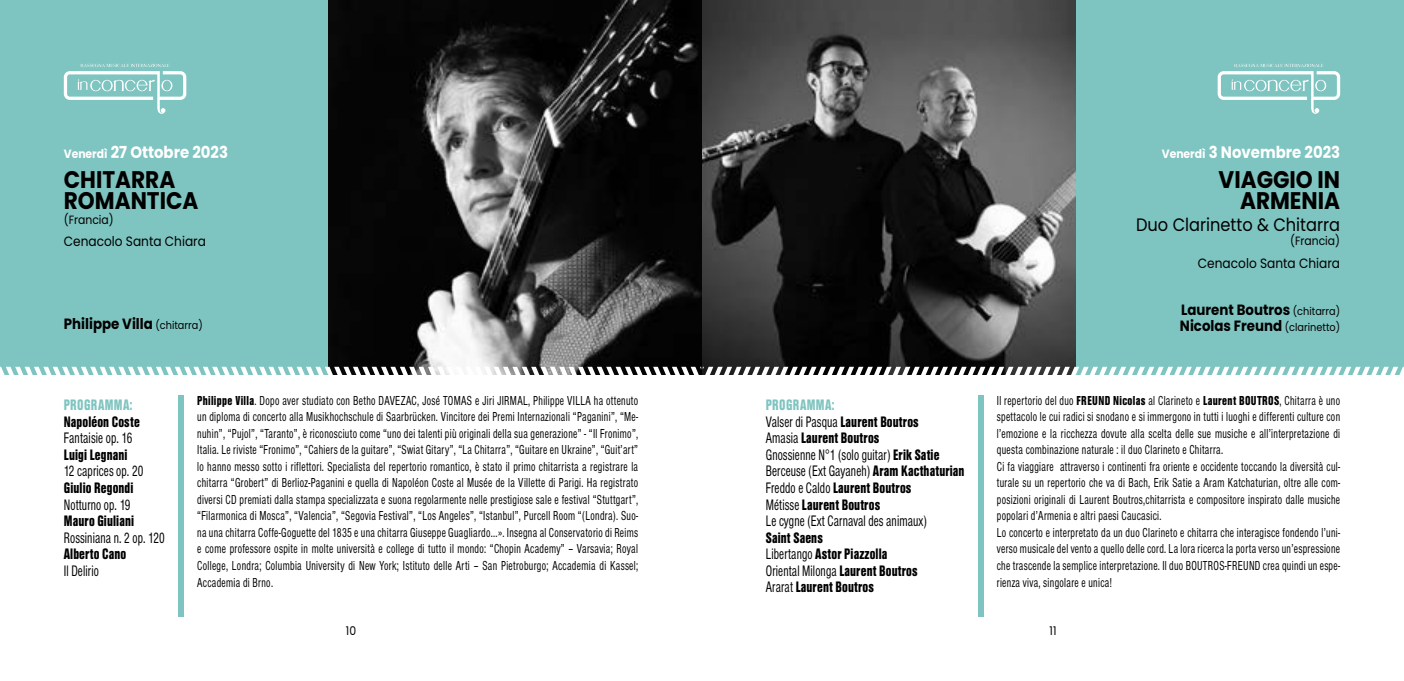
<style>
.page{position:relative;width:1404px;height:681px;background:#fff}
.page>*{position:absolute;margin:0;border:0;box-sizing:border-box;transform-origin:0 0}
.t1{font:700 24px/21.6px "Poppins";color:#000;text-align:right;scale:.9 1}
.t2{font:18px "Poppins";color:#000;scale:.9 1}
.t3{font:700 16.5px "Poppins";color:#fff;scale:.9 1}
.t4{font:condensed 15.75px/16.5px "Nimbus Sans TOT";letter-spacing:.01em;color:#000;scale:.8 1}
.t5{font:15.75px/16.5px "Nimbus Sans TOT Blac Cond";letter-spacing:.01em;color:#000;scale:.8 1}
.t6{font:15.75px "Nimbus Sans TOT Blac Cond";letter-spacing:.03em;color:#7ec4c0;scale:.8 1}
.t7{font:700 14.85px/16.5px "Poppins";color:#000;scale:.9 1}
.t8{font:condensed 13.5px/16.5px "Nimbus Sans TOT";letter-spacing:.03em;color:#000;scale:.8 1}
.t9{font:13.5px "Poppins";color:#000;scale:.9 1}
.t10{font:12px "Poppins";color:#000;scale:.9 1}
.s1{font-size:12px}
.s2{font-weight:400;font-size:10.8px}
.s3{font-family:"Nimbus Sans TOT Blac Cond";font-stretch:normal}
.s4{font-family:"Nimbus Sans TOT";font-stretch:condensed}
</style>
<div class="page">
<div style="left:1072px;top:0;width:331px;height:374px;background:#7ec4c0"></div>
<img style="left:331px;top:0;width:744px;height:366px">
<svg style="left:1217px;top:64px;width:122px;height:50px"></svg>
<div style="left:978px;top:395px;width:5px;height:222px;background:#7ec4c0"></div>
<div style="left:0;top:0;width:331px;height:374px;background:#7ec4c0"></div>
<div style="left:178px;top:395px;width:6px;height:222px;background:#7ec4c0"></div>
<svg style="left:0;top:366px;width:1403px;height:9px"></svg>
<svg style="left:64px;top:64px;width:122px;height:50px"></svg>
<p class="t3" style="left:64px;top:142px;width:184px"><span class="s1">Venerdì</span> 27 Ottobre 2023</p>
<h1 class="t1" style="left:64px;top:169px;width:151px;text-align:left">CHITARRA<br>ROMANTICA</h1>
<p class="t10" style="left:64px;top:212px;width:57px">(Francia)</p>
<p class="t9" style="left:64px;top:234px;width:159px">Cenacolo Santa Chiara</p>
<p class="t7" style="left:64px;top:315px;width:156px">Philippe Villa <span class="s2">(chitarra)</span></p>
<p class="t6" style="left:64px;top:396px;width:87px">PROGRAMMA:</p>
<p class="t5" style="left:64px;top:413px;width:96px">Napoléon Coste</p>
<p class="t4" style="left:64px;top:430px;width:87px">Fantaisie op. 16</p>
<p class="t5" style="left:64px;top:446px;width:81px">Luigi Legnani</p>
<p class="t4" style="left:64px;top:463px;width:101px">12 caprices op. 20</p>
<p class="t5" style="left:64px;top:479px;width:89px">Giulio Regondi</p>
<p class="t4" style="left:64px;top:496px;width:85px">Notturno op. 19</p>
<p class="t5" style="left:64px;top:512px;width:89px">Mauro Giuliani</p>
<p class="t4" style="left:64px;top:529px;width:128px">Rossiniana n. 2 op. 120</p>
<p class="t5" style="left:64px;top:545px;width:80px">Alberto Cano</p>
<p class="t4" style="left:64px;top:562px;width:45px">Il Delirio</p>
<p class="t8" style="left:197px;top:392px;width:552px;text-align:justify"><span class="s3">Philippe Villa</span>. Dopo aver studiato con Betho DAVEZAC, José TOMAS e Jiri JIRMAL, Philippe VILLA ha ottenuto un diploma di concerto alla Musikhochschule di Saarbrücken. Vincitore dei Premi Internazionali “Paganini”, “Me&shy;nuhin”, “Pujol”, “Taranto”, è riconosciuto come “uno dei talenti più originali della sua generazione” - “Il Fronimo”, Italia. Le riviste “Fronimo”, “Cahiers de la guitare”, “Swiat Gitary”, “La Chitarra”, “Guitare en Ukraine”, “Guit’art” lo hanno messo sotto i riflettori. Specialista del repertorio romantico, è stato il primo chitarrista a registrare la chitarra “Grobert” di Berlioz-Paganini e quella di Napoléon Coste al Musée de la Villette di Parigi. Ha registrato diversi CD premiati dalla stampa specializzata e suona regolarmente nelle prestigiose sale e festival “Stuttgart”, “Filarmonica di Mosca”, “Valencia”, “Segovia Festival”, “Los Angeles”, “Istanbul”, Purcell Room “(Londra). Suo&shy;na una chitarra Coffe-Goguette del 1835 e una chitarra Giuseppe Guagliardo...». Insegna al Conservatorio di Reims e come professore ospite in molte università e college di tutto il mondo: “Chopin Academy” – Varsavia; Royal College, Londra; Columbia University di New York; Istituto delle Arti – San Pietroburgo; Accademia di Kassel; Accademia di Brno.</p>
<p class="t10" style="left:346px;top:623px;width:13px">10</p>
<p class="t6" style="left:765px;top:396px;width:87px">PROGRAMMA:</p>
<p class="t4" style="left:765px;top:413px;width:192px">Valser di Pasqua <span class="s3">Laurent Boutros</span></p>
<p class="t5" style="left:765px;top:430px;width:143px"><span class="s4">Amasia</span> Laurent Boutros</p>
<p class="t4" style="left:765px;top:446px;width:250px">Gnossienne N°1 (solo guitar) <span class="s3">Erik Satie<br></span>Berceuse (Ext Gayaneh) <span class="s3">Aram Kacthaturian</span></p>
<p class="t5" style="left:765px;top:479px;width:183px"><span class="s4">Freddo e Caldo</span> Laurent Boutros<br><span class="s4">Métisse</span> Laurent Boutros</p>
<p class="t4" style="left:765px;top:512px;width:203px">Le cygne (Ext Carnaval des animaux)</p>
<p class="t5" style="left:765px;top:529px;width:153px">Saint Saens<br><span class="s4">Libertango</span> Astor Piazzolla</p>
<p class="t4" style="left:765px;top:562px;width:191px">Oriental Milonga <span class="s3">Laurent Boutros</span></p>
<p class="t5" style="left:765px;top:578px;width:137px"><span class="s4">Ararat</span> Laurent Boutros</p>
<p class="t3" style="left:1161px;top:142px;width:200px"><span class="s1">Venerdì</span> 3 Novembre 2023</p>
<h1 class="t1" style="left:1218px;top:169px;width:137px">VIAGGIO IN<br>ARMENIA</h1>
<h2 class="t2" style="left:1135px;top:214px;width:228px">Duo Clarinetto &amp; Chitarra</h2>
<p class="t10" style="left:1289px;top:234px;width:57px">(Francia)</p>
<p class="t9" style="left:1197px;top:255px;width:159px">Cenacolo Santa Chiara</p>
<p class="t7" style="left:1179px;top:301px;width:179px">Laurent Boutros <span class="s2">(chitarra)<br></span>Nicolas Freund <span class="s2">(clarinetto)</span></p>
<p class="t8" style="left:996px;top:392px;width:430px">Il repertorio del duo <span class="s3">FREUND Nicolas</span> al Clarineto e <span class="s3">Laurent BOUTROS</span>, Chitarra è uno spettacolo le cui radici si snodano e si immergono in tutti i luoghi e differenti culture con l’emozione e la ricchezza dovute alla scelta delle sue musiche e all’interpretazione di questa combinazione naturale : il duo Clarineto e Chitarra.<br>Ci fa viaggiare attraverso i continenti fra oriente e occidente toccando la diversità cul&shy;turale su un repertorio che va di Bach, Erik Satie a Aram Katchaturian, oltre alle com&shy;posizioni originali di Laurent Boutros,chitarrista e compositore inspirato dalle musiche popolari d’Armenia e altri paesi Caucasici.<br>Lo concerto e interpretato da un duo Clarineto e chitarra che interagisce fondendo l’uni&shy;verso musicale del vento a quello delle cord. La lora ricerca la porta verso un’espressione che trascende la semplice interpretazione. Il duo BOUTROS-FREUND crea quindi un espe&shy;rienza viva, singolare e unica!</p>
<p class="t10" style="left:1049px;top:623px;width:9px">11</p>
</div>
